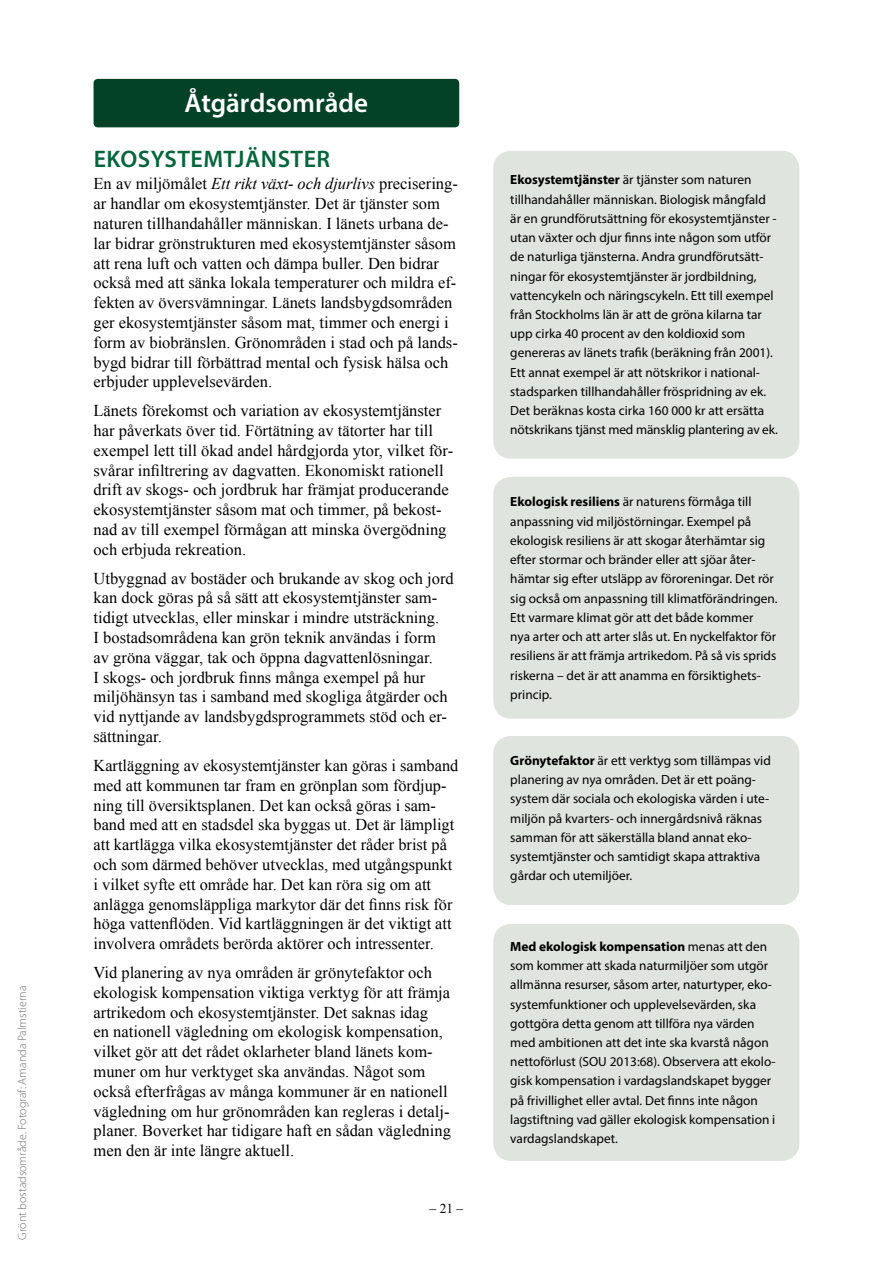
<style>
.page{position:relative;width:893px;height:1263px;background:#fff}
.page>*{position:absolute;margin:0;border:0;box-sizing:border-box;transform-origin:0 0}
.t1{font:600 27px "Myriad Pro";color:#fff}
.t2{font:600 24px "Myriad Pro";letter-spacing:.02em;color:#05663d}
.t3{font:16.5px/19.8px "Times New Roman";color:#000}
.t4{font:13.5px "Times New Roman";color:#000}
.t5{font:13.35px/19.2px "Myriad Pro";color:#000}
.t6{font:300 12px "Myriad Pro";color:#706f6f}
.s1{font-style:italic}
.s2{font-weight:700}
</style>
<div class="page">
<div style="left:493px;top:151px;width:306px;height:308px;background:#e0e4de;border-radius:18px"></div>
<div style="left:493px;top:477px;width:306px;height:242px;background:#e0e4de;border-radius:18px"></div>
<div style="left:493px;top:736px;width:306px;height:169px;background:#e0e4de;border-radius:18px"></div>
<div style="left:493px;top:924px;width:306px;height:237px;background:#e0e4de;border-radius:18px"></div>
<div style="left:94px;top:79px;width:365px;height:48px;background:#044228;border-radius:4px"></div>
<p class="t6" style="left:15px;top:1239px;width:255px;rotate:-90deg">Grönt bostadsområde. Fotograf: Amanda Palmstierna</p>
<h1 class="t1" style="left:185px;top:86px;width:185px">Åtgärdsområde</h1>
<h2 class="t2" style="left:94px;top:143px;width:238px">EKOSYSTEMTJÄNSTER</h2>
<p class="t3" style="left:94px;top:174px;width:366px">En av miljömålet <span class="s1">Ett rikt växt- och djurlivs</span> precisering&shy;ar handlar om ekosystemtjänster. Det är tjänster som naturen tillhandahåller människan. I länets urbana de&shy;lar bidrar grönstrukturen med ekosystemtjänster såsom att rena luft och vatten och dämpa buller. Den bidrar också med att sänka lokala temperaturer och mildra ef&shy;fekten av översvämningar. Länets landsbygdsområden ger ekosystemtjänster såsom mat, timmer och energi i form av biobränslen. Grönområden i stad och på lands&shy;bygd bidrar till förbättrad mental och fysisk hälsa och erbjuder upplevelsevärden.</p>
<p class="t3" style="left:94px;top:401px;width:361px">Länets förekomst och variation av ekosystemtjänster har påverkats över tid. Förtätning av tätorter har till exempel lett till ökad andel hårdgjorda ytor, vilket för&shy;svårar infiltrering av dagvatten. Ekonomiskt rationell drift av skogs- och jordbruk har främjat producerande ekosystemtjänster såsom mat och timmer, på bekost&shy;nad av till exempel förmågan att minska övergödning och erbjuda rekreation.</p>
<p class="t3" style="left:94px;top:568px;width:362px">Utbyggnad av bostäder och brukande av skog och jord kan dock göras på så sätt att ekosystemtjänster sam&shy;tidigt utvecklas, eller minskar i mindre utsträckning.<br>I bostadsområdena kan grön teknik användas i form av gröna väggar, tak och öppna dagvattenlösningar.<br>I skogs- och jordbruk finns många exempel på hur miljöhänsyn tas i samband med skogliga åtgärder och vid nyttjande av landsbygdsprogrammets stöd och er&shy;sättningar.</p>
<p class="t3" style="left:94px;top:755px;width:366px">Kartläggning av ekosystemtjänster kan göras i samband med att kommunen tar fram en grönplan som fördjup&shy;ning till översiktsplanen. Det kan också göras i sam&shy;band med att en stadsdel ska byggas ut. Det är lämpligt att kartlägga vilka ekosystemtjänster det råder brist på och som därmed behöver utvecklas, med utgångspunkt i vilket syfte ett område har. Det kan röra sig om att anlägga genomsläppliga markytor där det finns risk för höga vattenflöden. Vid kartläggningen är det viktigt att involvera områdets berörda aktörer och intressenter.</p>
<p class="t3" style="left:94px;top:962px;width:359px">Vid planering av nya områden är grönytefaktor och ekologisk kompensation viktiga verktyg för att främja artrikedom och ekosystemtjänster. Det saknas idag<br>en nationell vägledning om ekologisk kompensation, vilket gör att det rådet oklarheter bland länets kom&shy;muner om hur verktyget ska användas. Något som också efterfrågas av många kommuner är en nationell vägledning om hur grönområden kan regleras i detalj&shy;planer. Boverket har tidigare haft en sådan vägledning men den är inte längre aktuell.</p>
<p class="t4" style="left:430px;top:1199px;width:35px">– 21 –</p>
<p class="t5" style="left:510px;top:170px;width:269px"><span class="s2">Ekosystemtjänster</span> är tjänster som naturen tillhandahåller människan. Biologisk mångfald är en grundförutsättning för ekosystemtjänster - utan växter och djur finns inte någon som utför de naturliga tjänsterna. Andra grundförutsätt&shy;ningar för ekosystemtjänster är jordbildning, vattencykeln och näringscykeln. Ett till exempel från Stockholms län är att de gröna kilarna tar upp cirka 40 procent av den koldioxid som genereras av länets trafik (beräkning från 2001).<br>Ett annat exempel är att nötskrikor i national&shy;stadsparken tillhandahåller fröspridning av ek.<br>Det beräknas kosta cirka 160 000 kr att ersätta nötskrikans tjänst med mänsklig plantering av ek.</p>
<p class="t5" style="left:510px;top:492px;width:269px"><span class="s2">Ekologisk resiliens</span> är naturens förmåga till anpassning vid miljöstörningar. Exempel på ekologisk resiliens är att skogar återhämtar sig efter stormar och bränder eller att sjöar åter&shy;hämtar sig efter utsläpp av föroreningar. Det rör sig också om anpassning till klimatförändringen.<br>Ett varmare klimat gör att det både kommer<br>nya arter och att arter slås ut. En nyckelfaktor för resiliens är att främja artrikedom. På så vis sprids riskerna – det är att anamma en försiktighets&shy;princip.</p>
<p class="t5" style="left:510px;top:751px;width:262px"><span class="s2">Grönytefaktor</span> är ett verktyg som tillämpas vid planering av nya områden. Det är ett poäng&shy;system där sociala och ekologiska värden i ute&shy;miljön på kvarters- och innergårdsnivå räknas samman för att säkerställa bland annat eko&shy;systemtjänster och samtidigt skapa attraktiva gårdar och utemiljöer.</p>
<p class="t5" style="left:510px;top:936px;width:267px"><span class="s2">Med ekologisk kompensation</span> menas att den som kommer att skada naturmiljöer som utgör allmänna resurser, såsom arter, naturtyper, eko&shy;systemfunktioner och upplevelsevärden, ska gottgöra detta genom att tillföra nya värden med ambitionen att det inte ska kvarstå någon nettoförlust (SOU 2013:68). Observera att ekolo&shy;gisk kompensation i vardagslandskapet bygger på frivillighet eller avtal. Det finns inte någon lagstiftning vad gäller ekologisk kompensation i vardagslandskapet.</p>
</div>
